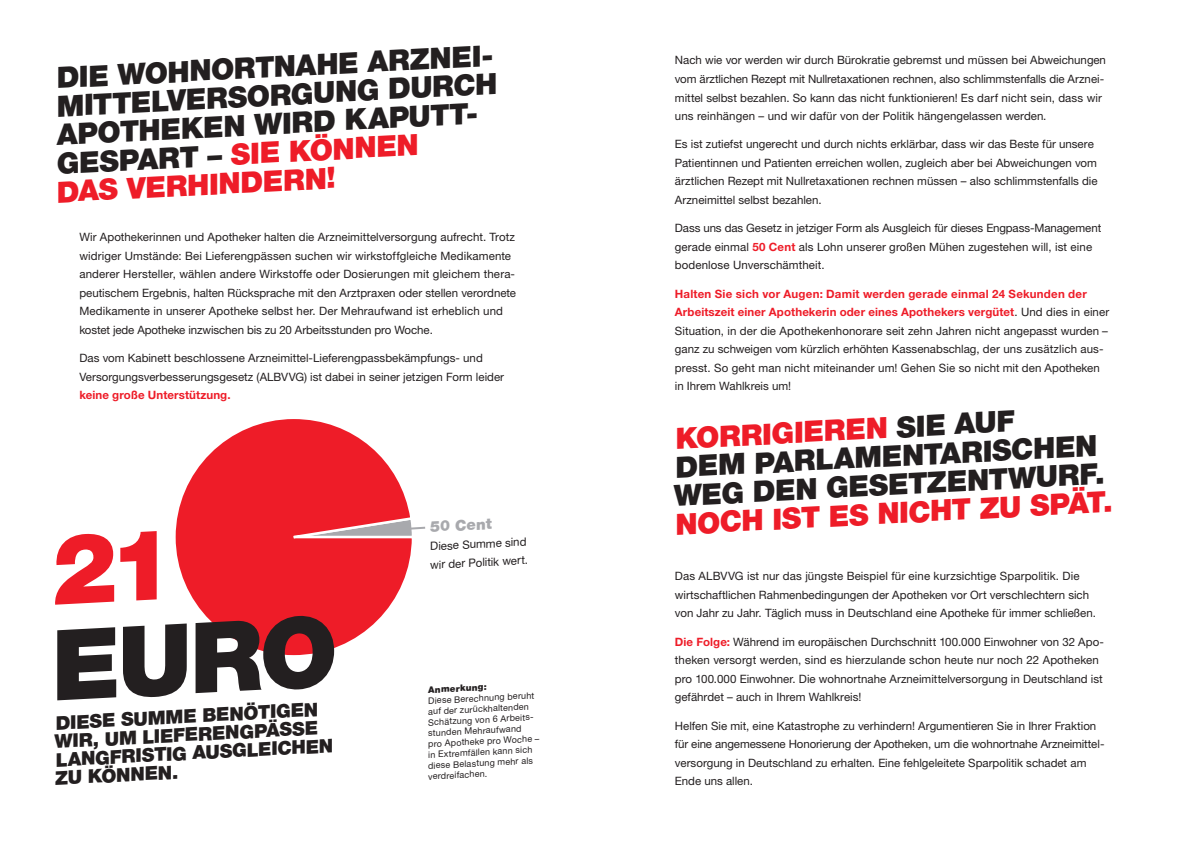
<style>
.page{position:relative;width:1191px;height:842px;background:#fff}
.page>*{position:absolute;margin:0;border:0;box-sizing:border-box;transform-origin:0 0}
.t1{font:900 98px "Helvetica Neue LT Std";color:#231f20}
.t2{font:900 29.3px/28.5px "Helvetica Neue LT Std";color:#231f20}
.t3{font:900 29.3px "Helvetica Neue LT Std";color:#ee1c28}
.t4{font:900 19px/18.5px "Helvetica Neue LT Std";color:#231f20}
.t5{font:900 15px "Helvetica Neue LT Std";color:#a8a9ad}
.t6{font:11.5px/18.5px "Helvetica Neue LT Std";color:#231f20}
.t7{font:700 11.5px "Helvetica Neue LT Std";letter-spacing:.01em;color:#ee1c28}
.t8{font:9px "Helvetica Neue LT Std";color:#231f20}
.t9{font:900 9px "Helvetica Neue LT Std";color:#231f20}
.s1{color:#ee1c28}
.s2{font-weight:700;color:#ee1c28}
</style>
<div class="page">
<svg style="left:175px;top:419px;width:237px;height:237px"></svg>
<svg style="left:291px;top:516px;width:135px;height:24px"></svg>
<h2 class="t2" style="left:49px;top:64px;width:447px;rotate:-3deg">DIE WOHNORTNAHE ARZNEI-<br>MITTELVERSORGUNG DURCH<br>APOTHEKEN WIRD KAPUTT-<br>GESPART – <span class="s1">SIE KÖNNEN<br>DAS VERHINDERN!</span></h2>
<p class="t6" style="left:79px;top:228px;width:438px">Wir Apothekerinnen und Apotheker halten die Arzneimittelversorgung aufrecht. Trotz widriger Umstände: Bei Lieferengpässen suchen wir wirkstoffgleiche Medikamente anderer Hersteller, wählen andere Wirkstoffe oder Dosierungen mit gleichem thera&shy;peutischem Ergebnis, halten Rücksprache mit den Arztpraxen oder stellen verordnete Medikamente in unserer Apotheke selbst her. Der Mehraufwand ist erheblich und kostet jede Apotheke inzwischen bis zu 20 Arbeitsstunden pro Woche.</p>
<p class="t6" style="left:79px;top:348px;width:426px">Das vom Kabinett beschlossene Arzneimittel-Lieferengpassbekämpfungs- und<br>Versorgungsverbesserungsgesetz (ALBVVG) ist dabei in seiner jetzigen Form leider</p>
<p class="t7" style="left:79px;top:388px;width:153px">keine große Unterstützung.</p>
<h1 class="t1" style="left:47px;top:607px;width:288px;rotate:-3deg">EURO</h1>
<h3 class="t4" style="left:51px;top:714px;width:281px;rotate:-3deg">DIESE SUMME BENÖTIGEN<br>WIR, UM LIEFERENGPÄSSE<br>LANGFRISTIG AUSGLEICHEN<br>ZU KÖNNEN.</h3>
<h3 class="t5" style="left:429px;top:518px;width:63px;rotate:-3deg">50 Cent</h3>
<p class="t6" style="left:428px;top:537px;width:99px;rotate:-3deg">Diese Summe sind wir der Politik wert.</p>
<p class="t9" style="left:428px;top:684px;width:60px;rotate:-3deg">Anmerkung:</p>
<p class="t8" style="left:428px;top:695px;width:108px;rotate:-3deg">Diese Berechnung beruht</p>
<p class="t8" style="left:428px;top:706px;width:102px;rotate:-3deg">auf der zurückhaltenden</p>
<p class="t8" style="left:428px;top:717px;width:108px;rotate:-3deg">Schätzung von 6 Arbeits-</p>
<p class="t8" style="left:428px;top:728px;width:95px;rotate:-3deg">stunden Mehraufwand</p>
<p class="t8" style="left:428px;top:739px;width:113px;rotate:-3deg">pro Apotheke pro Woche –</p>
<p class="t8" style="left:428px;top:749px;width:106px;rotate:-3deg">in Extremfällen kann sich</p>
<p class="t8" style="left:428px;top:760px;width:106px;rotate:-3deg">diese Belastung mehr als</p>
<p class="t8" style="left:428px;top:771px;width:61px;rotate:-3deg">verdreifachen.</p>
<p class="t6" style="left:675px;top:51px;width:432px">Nach wie vor werden wir durch Bürokratie gebremst und müssen bei Abweichungen vom ärztlichen Rezept mit Nullretaxationen rechnen, also schlimmstenfalls die Arznei&shy;mittel selbst bezahlen. So kann das nicht funktionieren! Es darf nicht sein, dass wir uns reinhängen – und wir dafür von der Politik hängengelassen werden.</p>
<p class="t6" style="left:675px;top:135px;width:424px">Es ist zutiefst ungerecht und durch nichts erklärbar, dass wir das Beste für unsere Patientinnen und Patienten erreichen wollen, zugleich aber bei Abweichungen vom ärztlichen Rezept mit Nullretaxationen rechnen müssen – also schlimmstenfalls die Arzneimittel selbst bezahlen.</p>
<p class="t6" style="left:675px;top:219px;width:428px">Dass uns das Gesetz in jetziger Form als Ausgleich für dieses Engpass-Management gerade einmal <span class="s2">50 Cent</span> als Lohn unserer großen Mühen zugestehen will, ist eine bodenlose Unverschämtheit.</p>
<p class="t6" style="left:675px;top:284px;width:436px"><span class="s2">Halten Sie sich vor Augen: Damit werden gerade einmal 24 Sekunden der Arbeitszeit einer Apothekerin oder eines Apothekers vergütet</span>. Und dies in einer Situation, in der die Apothekenhonorare seit zehn Jahren nicht angepasst wurden – ganz zu schweigen vom kürzlich erhöhten Kassenabschlag, der uns zusätzlich aus&shy;presst. So geht man nicht miteinander um! Gehen Sie so nicht mit den Apotheken in Ihrem Wahlkreis um!</p>
<h2 class="t2" style="left:669px;top:425px;width:433px;rotate:-3deg"><span class="s1">KORRIGIEREN</span> SIE AUF<br>DEM PARLAMENTARISCHEN<br>WEG DEN GESETZENTWURF.</h2>
<h2 class="t3" style="left:674px;top:507px;width:439px;rotate:-3deg">NOCH IST ES NICHT ZU SPÄT.</h2>
<p class="t6" style="left:675px;top:567px;width:422px">Das ALBVVG ist nur das jüngste Beispiel für eine kurzsichtige Sparpolitik. Die wirtschaftlichen Rahmenbedingungen der Apotheken vor Ort verschlechtern sich von Jahr zu Jahr. Täglich muss in Deutschland eine Apotheke für immer schließen.</p>
<p class="t6" style="left:675px;top:632px;width:430px"><span class="s2">Die Folge:</span> Während im europäischen Durchschnitt 100.000 Einwohner von 32 Apo&shy;theken versorgt werden, sind es hierzulande schon heute nur noch 22 Apotheken pro 100.000 Einwohner. Die wohnortnahe Arzneimittelversorgung in Deutschland ist gefährdet – auch in Ihrem Wahlkreis!</p>
<p class="t6" style="left:675px;top:716px;width:431px">Helfen Sie mit, eine Katastrophe zu verhindern! Argumentieren Sie in Ihrer Fraktion für eine angemessene Honorierung der Apotheken, um die wohnortnahe Arzneimittel&shy;versorgung in Deutschland zu erhalten. Eine fehlgeleitete Sparpolitik schadet am Ende uns allen.</p>
</div>
